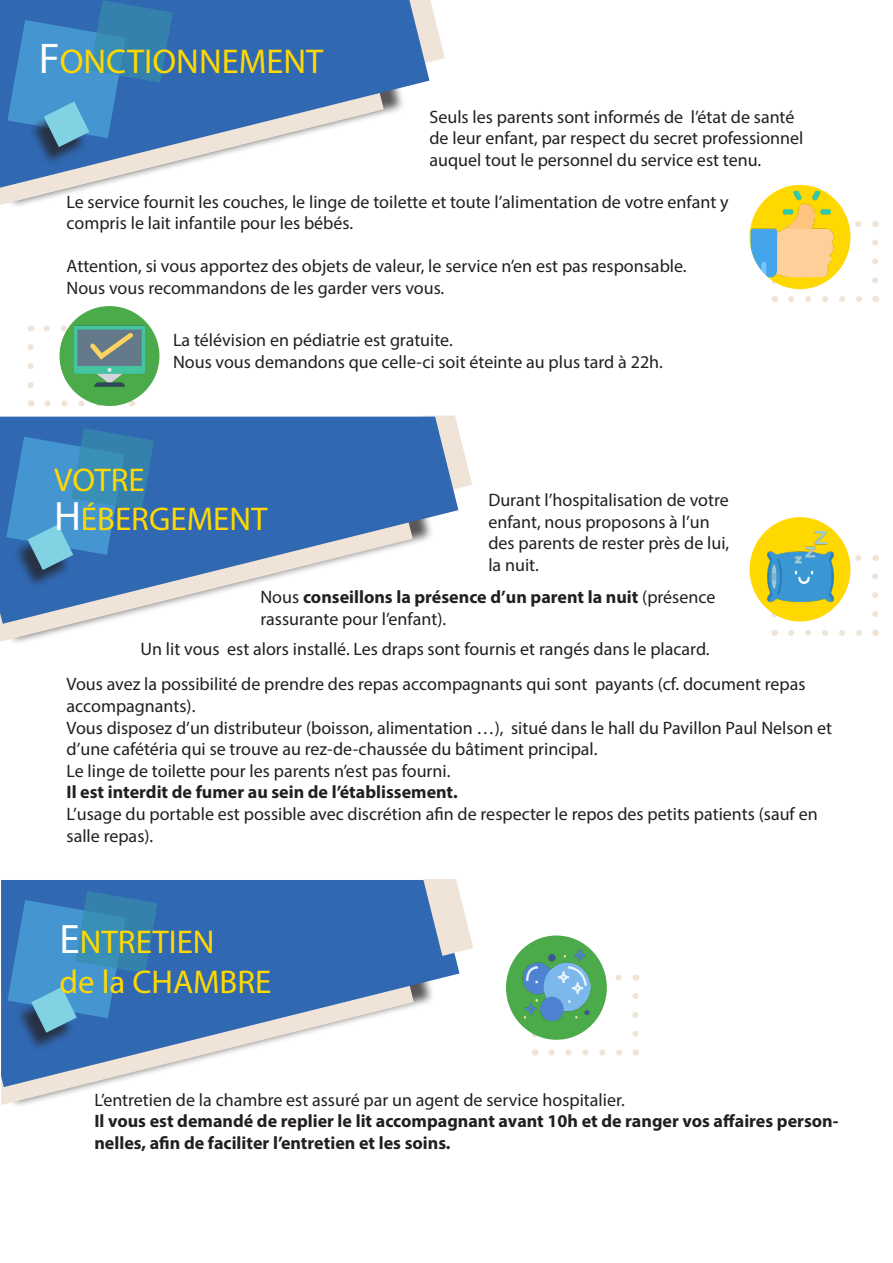
<style>
.page{position:relative;width:893px;height:1263px;background:#fff}
.page>*{position:absolute;margin:0;border:0;box-sizing:border-box;transform-origin:0 0}
.t1{font:34.5px "Myriad Pro";color:#ffd801}
.t2{font:33px "Myriad Pro";color:#ffd801}
.t3{font:18px/21.6px "Myriad Pro";color:#231f20}
.t4{font:700 18px/21.6px "Myriad Pro";color:#231f20}
.s1{font-size:43.2px;color:#fff}
.s2{font-size:41.25px;color:#fff}
.s3{font-weight:700}
</style>
<div class="page">
<svg style="left:531px;top:1033px;width:6px;height:4px"></svg>
<svg style="left:551px;top:1049px;width:71px;height:6px"></svg>
<svg style="left:632px;top:993px;width:6px;height:41px"></svg>
<svg style="left:606px;top:975px;width:13px;height:6px"></svg>
<svg style="left:771px;top:612px;width:6px;height:6px"></svg>
<svg style="left:791px;top:630px;width:71px;height:6px"></svg>
<svg style="left:872px;top:573px;width:6px;height:41px"></svg>
<svg style="left:848px;top:555px;width:10px;height:6px"></svg>
<svg style="left:28px;top:347px;width:6px;height:41px"></svg>
<svg style="left:47px;top:400px;width:76px;height:6px"></svg>
<svg style="left:44px;top:325px;width:26px;height:6px"></svg>
<svg style="left:771px;top:280px;width:6px;height:4px"></svg>
<svg style="left:791px;top:296px;width:71px;height:6px"></svg>
<svg style="left:872px;top:239px;width:6px;height:41px"></svg>
<svg style="left:848px;top:221px;width:10px;height:6px"></svg>
<svg style="left:429px;top:0;width:16px;height:62px"></svg>
<svg style="left:422px;top:416px;width:50px;height:73px"></svg>
<svg style="left:0;top:188px;width:89px;height:17px"></svg>
<svg style="left:0;top:0;width:429px;height:188px;fill:#3068b2"></svg>
<svg style="left:0;top:624px;width:93px;height:18px"></svg>
<svg style="left:0;top:417px;width:458px;height:207px;fill:#3068b2"></svg>
<svg style="left:1px;top:1087px;width:93px;height:18px"></svg>
<svg style="left:1px;top:880px;width:458px;height:207px;fill:#3068b2"></svg>
<svg style="left:423px;top:879px;width:50px;height:77px"></svg>
<div style="left:750px;top:185px;width:100px;height:104px;background:#ffd801;border-radius:50%"></div>
<img style="left:750px;top:191px;width:85px;height:86px">
<div style="left:60px;top:306px;width:99px;height:100px;background:#4baa49;border-radius:50%"></div>
<img style="left:74px;top:320px;width:71px;height:72px">
<div style="left:750px;top:517px;width:100px;height:104px;background:#ffd801;border-radius:50%"></div>
<img style="left:767px;top:531px;width:67px;height:71px">
<div style="left:506px;top:935px;width:101px;height:105px;background:#4baa49;border-radius:50%"></div>
<img style="left:523px;top:949px;width:67px;height:71px">
<div style="left:28px;top:106px;width:60px;height:60px;background:#231f20;opacity:.75"></div>
<svg style="left:7px;top:0;width:166px;height:147px;background:#3b81bc"></svg>
<div style="left:12px;top:529px;width:60px;height:60px;background:#231f20;opacity:.75"></div>
<svg style="left:6px;top:428px;width:148px;height:142px;background:#3d84bd"></svg>
<div style="left:15px;top:992px;width:60px;height:60px;background:#231f20;opacity:.75"></div>
<svg style="left:7px;top:891px;width:151px;height:142px;background:#3c84bd"></svg>
<p class="t1" style="left:39px;top:40px;width:286px"><span class="s1">F</span>ONCTIONNEMENT</p>
<p class="t3" style="left:429px;top:106px;width:376px">Seuls les parents sont informés de l’état de santé de leur enfant, par respect du secret professionnel auquel tout le personnel du service est tenu.</p>
<p class="t3" style="left:67px;top:190px;width:664px">Le service fournit les couches, le linge de toilette et toute l’alimentation de votre enfant y compris le lait infantile pour les bébés.</p>
<p class="t3" style="left:67px;top:255px;width:622px">Attention, si vous apportez des objets de valeur, le service n’en est pas responsable.</p>
<p class="t3" style="left:67px;top:277px;width:379px">Nous vous recommandons de les garder vers vous.</p>
<p class="t3" style="left:173px;top:329px;width:281px">La télévision en pédiatrie est gratuite.</p>
<p class="t3" style="left:173px;top:350px;width:491px">Nous vous demandons que celle-ci soit éteinte au plus tard à 22h.</p>
<p class="t2" style="left:54px;top:459px;width:92px">VOTRE</p>
<p class="t2" style="left:54px;top:499px;width:215px"><span class="s2">H</span>ÉBERGEMENT</p>
<p class="t3" style="left:488px;top:489px;width:242px">Durant l’hospitalisation de votre enfant, nous proposons à l’un des parents de rester près de lui, la nuit.</p>
<p class="t3" style="left:260px;top:586px;width:456px">Nous <span class="s3">conseillons la présence d’un parent la nuit</span> (présence rassurante pour l’enfant).</p>
<p class="t3" style="left:140px;top:637px;width:571px">Un lit vous est alors installé. Les draps sont fournis et rangés dans le placard.</p>
<p class="t3" style="left:67px;top:673px;width:741px">Vous avez la possibilité de prendre des repas accompagnants qui sont payants (cf. document repas accompagnants).</p>
<p class="t3" style="left:67px;top:716px;width:767px">Vous disposez d’un distributeur (boisson, alimentation …), situé dans le hall du Pavillon Paul Nelson et d’une cafétéria qui se trouve au rez-de-chaussée du bâtiment principal.</p>
<p class="t3" style="left:67px;top:760px;width:385px">Le linge de toilette pour les parents n’est pas fourni.</p>
<p class="t4" style="left:67px;top:781px;width:393px">Il est interdit de fumer au sein de l’établissement.</p>
<p class="t3" style="left:67px;top:803px;width:753px">L’usage du portable est possible avec discrétion afin de respecter le repos des petits patients (sauf en salle repas).</p>
<p class="t2" style="left:60px;top:922px;width:157px"><span class="s2">E</span>NTRETIEN</p>
<p class="t2" style="left:60px;top:962px;width:213px">de la CHAMBRE</p>
<p class="t3" style="left:94px;top:1089px;width:532px">L’entretien de la chambre est assuré par un agent de service hospitalier.</p>
<p class="t4" style="left:94px;top:1110px;width:746px">Il vous est demandé de replier le lit accompagnant avant 10h et de ranger vos affaires person&shy;nelles, afin de faciliter l’entretien et les soins.</p>
</div>
